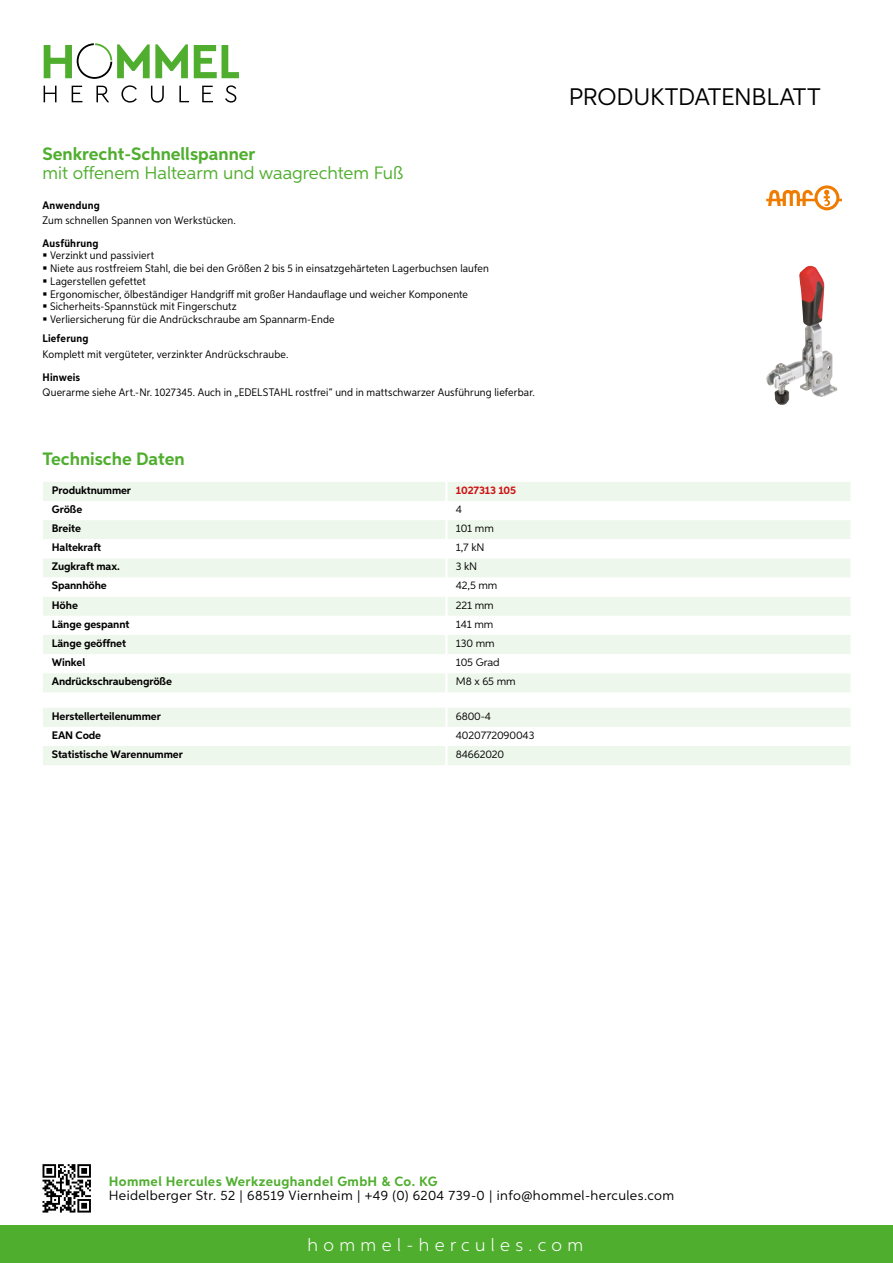
<style>
.page{position:relative;width:893px;height:1263px;background:#fff}
.page>*{position:absolute;margin:0;border:0;box-sizing:border-box;transform-origin:0 0}
.t1{font:24px "Aspira";letter-spacing:-.01em;color:#000}
.t2{font:700 18px "Aspira";color:#50ae2f}
.t3{font:18px "Aspira";color:#50ae2f}
.t4{font:300 18px "Aspira";letter-spacing:.3em;color:#fff}
.t5{font:13.5px "Aspira";letter-spacing:.03em;color:#000}
.t6{font:700 13.5px "Aspira";letter-spacing:.03em;color:#50ae2f}
.t7{font:10.95px/12.8px "Aspira Nar";letter-spacing:.015em;color:#000}
.t8{font:700 10.95px "Aspira";letter-spacing:-.01em;color:#000}
.t9{font:10.95px "Aspira";letter-spacing:-.01em;color:#000}
.t10{font:700 10.95px "Aspira Nar";letter-spacing:.02em;color:#000}
.t11{font:700 10.95px "Aspira";letter-spacing:-.01em;color:#cd1013}
</style>
<div class="page">
<div style="left:0;top:1226px;width:893px;height:37px;background:#50ae2f"></div>
<svg style="left:43px;top:1164px;width:48px;height:48px"></svg>
<svg style="left:194px;top:45px;width:45px;height:33px"></svg>
<svg style="left:44px;top:43px;width:144px;height:36px"></svg>
<svg style="left:44px;top:86px;width:13px;height:16px"></svg>
<svg style="left:72px;top:86px;width:10px;height:16px"></svg>
<svg style="left:96px;top:86px;width:13px;height:16px"></svg>
<svg style="left:121px;top:85px;width:16px;height:18px"></svg>
<svg style="left:151px;top:86px;width:13px;height:17px"></svg>
<svg style="left:179px;top:86px;width:10px;height:16px"></svg>
<svg style="left:202px;top:86px;width:11px;height:16px"></svg>
<svg style="left:225px;top:85px;width:11px;height:18px"></svg>
<div style="left:43px;top:482px;width:807px;height:210px;background:#eef7eb"></div>
<svg style="left:43px;top:501px;width:807px;height:172px"></svg>
<hr style="left:445px;top:482px;width:3px;height:19px;background:#fff">
<hr style="left:445px;top:501px;width:3px;height:19px;background:#fff">
<hr style="left:445px;top:520px;width:3px;height:19px;background:#fff">
<hr style="left:445px;top:539px;width:3px;height:19px;background:#fff">
<hr style="left:445px;top:558px;width:3px;height:19px;background:#fff">
<hr style="left:445px;top:577px;width:3px;height:20px;background:#fff">
<hr style="left:445px;top:597px;width:3px;height:19px;background:#fff">
<hr style="left:445px;top:616px;width:3px;height:19px;background:#fff">
<hr style="left:445px;top:635px;width:3px;height:19px;background:#fff">
<hr style="left:445px;top:654px;width:3px;height:19px;background:#fff">
<hr style="left:445px;top:673px;width:3px;height:19px;background:#fff">
<svg style="left:43px;top:708px;width:807px;height:57px"></svg>
<hr style="left:445px;top:746px;width:3px;height:19px;background:#fff">
<img style="left:766px;top:267px;width:71px;height:138px">
<svg style="left:766px;top:185px;width:76px;height:25px"></svg>
<h2 class="t2" style="left:43px;top:142px;width:214px">Senkrecht-Schnellspanner</h2>
<h2 class="t3" style="left:43px;top:162px;width:363px">mit offenem Haltearm und waagrechtem Fuß</h2>
<p class="t10" style="left:43px;top:199px;width:59px">Anwendung</p>
<p class="t7" style="left:43px;top:214px;width:195px">Zum schnellen Spannen von Werkstücken.</p>
<p class="t10" style="left:43px;top:236px;width:58px">Ausführung</p>
<p class="t7" style="left:50px;top:249px;width:440px">Verzinkt und passiviert<br>Niete aus rostfreiem Stahl, die bei den Größen 2 bis 5 in einsatzgehärteten Lagerbuchsen laufen Lagerstellen gefettet<br>Ergonomischer, ölbeständiger Handgriff mit großer Handauflage und weicher Komponente Sicherheits-Spannstück mit Fingerschutz<br>Verliersicherung für die Andrückschraube am Spannarm-Ende</p>
<p class="t10" style="left:43px;top:332px;width:47px">Lieferung</p>
<p class="t7" style="left:43px;top:347px;width:247px">Komplett mit vergüteter, verzinkter Andrückschraube.</p>
<p class="t10" style="left:43px;top:370px;width:39px">Hinweis</p>
<p class="t7" style="left:43px;top:386px;width:494px">Querarme siehe Art.-Nr. 1027345. Auch in „EDELSTAHL rostfrei“ und in mattschwarzer Ausführung lieferbar.</p>
<h2 class="t2" style="left:43px;top:448px;width:144px">Technische Daten</h2>
<p class="t8" style="left:52px;top:483px;width:81px">Produktnummer</p>
<p class="t11" style="left:456px;top:483px;width:62px">1027313 105</p>
<p class="t8" style="left:52px;top:502px;width:32px">Größe</p>
<p class="t9" style="left:456px;top:502px;width:8px">4</p>
<p class="t8" style="left:52px;top:521px;width:31px">Breite</p>
<p class="t9" style="left:456px;top:522px;width:40px">101 mm</p>
<p class="t8" style="left:52px;top:541px;width:51px">Haltekraft</p>
<p class="t9" style="left:456px;top:541px;width:28px">1,7 kN</p>
<p class="t8" style="left:52px;top:560px;width:69px">Zugkraft max.</p>
<p class="t9" style="left:456px;top:560px;width:21px">3 kN</p>
<p class="t8" style="left:52px;top:579px;width:56px">Spannhöhe</p>
<p class="t9" style="left:456px;top:579px;width:43px">42,5 mm</p>
<p class="t8" style="left:52px;top:598px;width:28px">Höhe</p>
<p class="t9" style="left:456px;top:598px;width:39px">221 mm</p>
<p class="t8" style="left:52px;top:617px;width:79px">Länge gespannt</p>
<p class="t9" style="left:456px;top:617px;width:39px">141 mm</p>
<p class="t8" style="left:52px;top:636px;width:76px">Länge geöffnet</p>
<p class="t9" style="left:456px;top:636px;width:40px">130 mm</p>
<p class="t8" style="left:52px;top:655px;width:35px">Winkel</p>
<p class="t9" style="left:456px;top:655px;width:45px">105 Grad</p>
<p class="t8" style="left:52px;top:675px;width:122px">Andrückschraubengröße</p>
<p class="t9" style="left:456px;top:675px;width:61px">M8 x 65 mm</p>
<p class="t8" style="left:52px;top:709px;width:111px">Herstellerteilenummer</p>
<p class="t9" style="left:456px;top:709px;width:37px">6800-4</p>
<p class="t8" style="left:52px;top:728px;width:51px">EAN Code</p>
<p class="t9" style="left:456px;top:728px;width:80px">4020772090043</p>
<p class="t8" style="left:52px;top:747px;width:132px">Statistische Warennummer</p>
<p class="t9" style="left:456px;top:747px;width:50px">84662020</p>
<h1 class="t1" style="left:569px;top:82px;width:253px">Produktdatenblatt</h1>
<p class="t6" style="left:109px;top:1172px;width:330px">Hommel Hercules Werkzeughandel GmbH &amp; Co. KG</p>
<p class="t5" style="left:109px;top:1187px;width:567px">Heidelberger Str. 52 | 68519 Viernheim | +49 (0) 6204 739-0 | info@hommel-hercules.com</p>
<h2 class="t4" style="left:307px;top:1234px;width:277px">hommel-hercules.com</h2>
</div>
